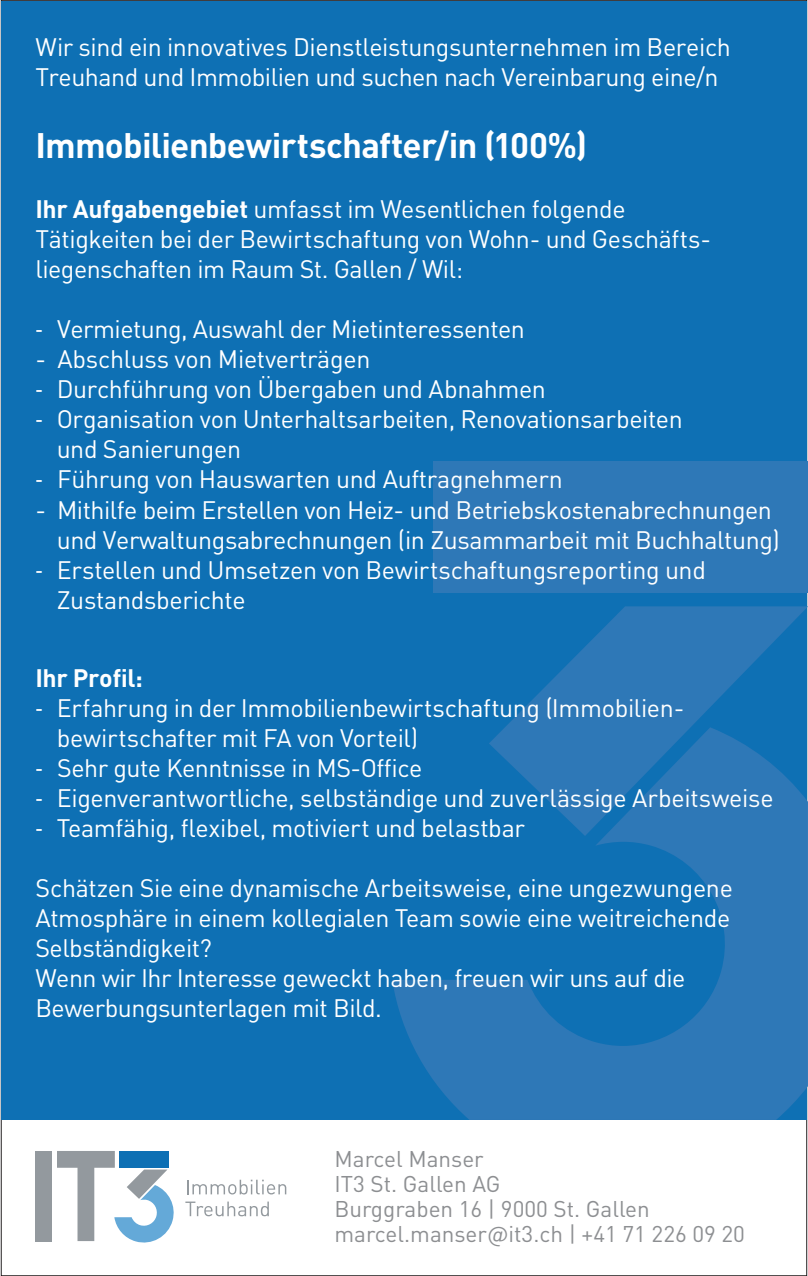
<style>
.page{position:relative;width:808px;height:1276px;background:#fff}
.page>*{position:absolute;margin:0;border:0;box-sizing:border-box;transform-origin:0 0}
.t1{font:700 35px "DIN Pro";letter-spacing:-.02em;color:#fff}
.t2{font:25px/30px "DIN Pro";letter-spacing:-.015em;color:#fff}
.t3{font:700 25px "DIN Pro";letter-spacing:-.015em;color:#fff}
.t4{font:22.5px/25px "DIN Pro";color:#8d8f92}
.s1{font-weight:700}
.s2{font-family:"Frutiger";font-stretch:condensed}
</style>
<div class="page">
<div style="left:1px;top:1px;width:806px;height:1118px;background:#0e70b4"></div>
<div style="left:35px;top:1151px;width:17px;height:90px;background:#93999e"></div>
<svg style="left:57px;top:1151px;width:117px;height:91px"></svg>
<div style="left:119px;top:1151px;width:50px;height:16px;background:#0e70b4"></div>
<svg style="left:187px;top:1179px;width:99px;height:15px"></svg>
<svg style="left:185px;top:1201px;width:84px;height:15px"></svg>
<svg style="left:392px;top:836px;width:416px;height:284px;fill:#2d77b6"></svg>
<svg style="left:489px;top:606px;width:319px;height:230px;fill:#2e78b7"></svg>
<div style="left:433px;top:461px;width:375px;height:131px;background:#2e78b7"></div>
<p class="t2" style="left:35px;top:31px;width:697px">Wir sind ein innovatives Dienstleistungsunternehmen im Bereich<br>Treuhand und Immobilien und suchen nach Vereinbarung eine/n</p>
<h1 class="t1" style="left:35px;top:122px;width:553px">Immobilienbewirtschafter/in (100%)</h1>
<p class="t2" style="left:35px;top:193px;width:677px"><span class="s1">Ihr Aufgabengebiet</span> umfasst im Wesentlichen folgende<br>Tätigkeiten bei der Bewirtschaftung von Wohn- und Geschäfts&shy;liegenschaften im Raum St. Gallen / Wil:</p>
<p class="t2" style="left:35px;top:313px;width:491px"><span class="s2">-</span> Vermietung, Auswahl der Mietinteressenten</p>
<p class="t2" style="left:35px;top:344px;width:336px">- Abschluss von Mietverträgen</p>
<p class="t2" style="left:35px;top:373px;width:512px"><span class="s2">-</span> Durchführung von Übergaben und Abnahmen</p>
<p class="t2" style="left:57px;top:403px;width:628px;text-indent:-21px"><span class="s2">-</span> Organisation von Unterhaltsarbeiten, Renovationsarbeiten und Sanierungen</p>
<p class="t2" style="left:35px;top:463px;width:529px"><span class="s2">-</span> Führung von Hauswarten und Auftragnehmern</p>
<p class="t2" style="left:57px;top:494px;width:725px;text-indent:-21px">- Mithilfe beim Erstellen von Heiz- und Betriebskostenabrechnungen und Verwaltungsabrechnungen (in Zusammarbeit mit Buchhaltung)</p>
<p class="t2" style="left:57px;top:553px;width:651px;text-indent:-21px"><span class="s2">-</span> Erstellen und Umsetzen von Bewirtschaftungsreporting und<br>Zustandsberichte</p>
<p class="t3" style="left:35px;top:661px;width:109px">Ihr Profil:</p>
<p class="t2" style="left:57px;top:692px;width:629px;text-indent:-21px"><span class="s2">-</span> Erfahrung in der Immobilienbewirtschaftung (Immobilien&shy;bewirtschafter mit FA von Vorteil)</p>
<p class="t2" style="left:35px;top:752px;width:388px"><span class="s2">-</span> Sehr gute Kenntnisse in MS-Office</p>
<p class="t2" style="left:35px;top:782px;width:740px"><span class="s2">-</span> Eigenverantwortliche, selbständige und zuverlässige Arbeitsweise</p>
<p class="t2" style="left:35px;top:812px;width:491px"><span class="s2">-</span> Teamfähig, flexibel, motiviert und belastbar</p>
<p class="t2" style="left:35px;top:872px;width:699px">Schätzen Sie eine dynamische Arbeitsweise, eine ungezwungene Atmosphäre in einem kollegialen Team sowie eine weitreichende Selbständigkeit?<br>Wenn wir Ihr Interesse geweckt haben, freuen wir uns auf die Bewerbungsunterlagen mit Bild.</p>
<p class="t4" style="left:334px;top:1145px;width:412px">Marcel Manser<br>IT3 St. Gallen AG<br>Burggraben 16 | 9000 St. Gallen marcel.manser@it3.ch | +41 71 226 09 20</p>
</div>
